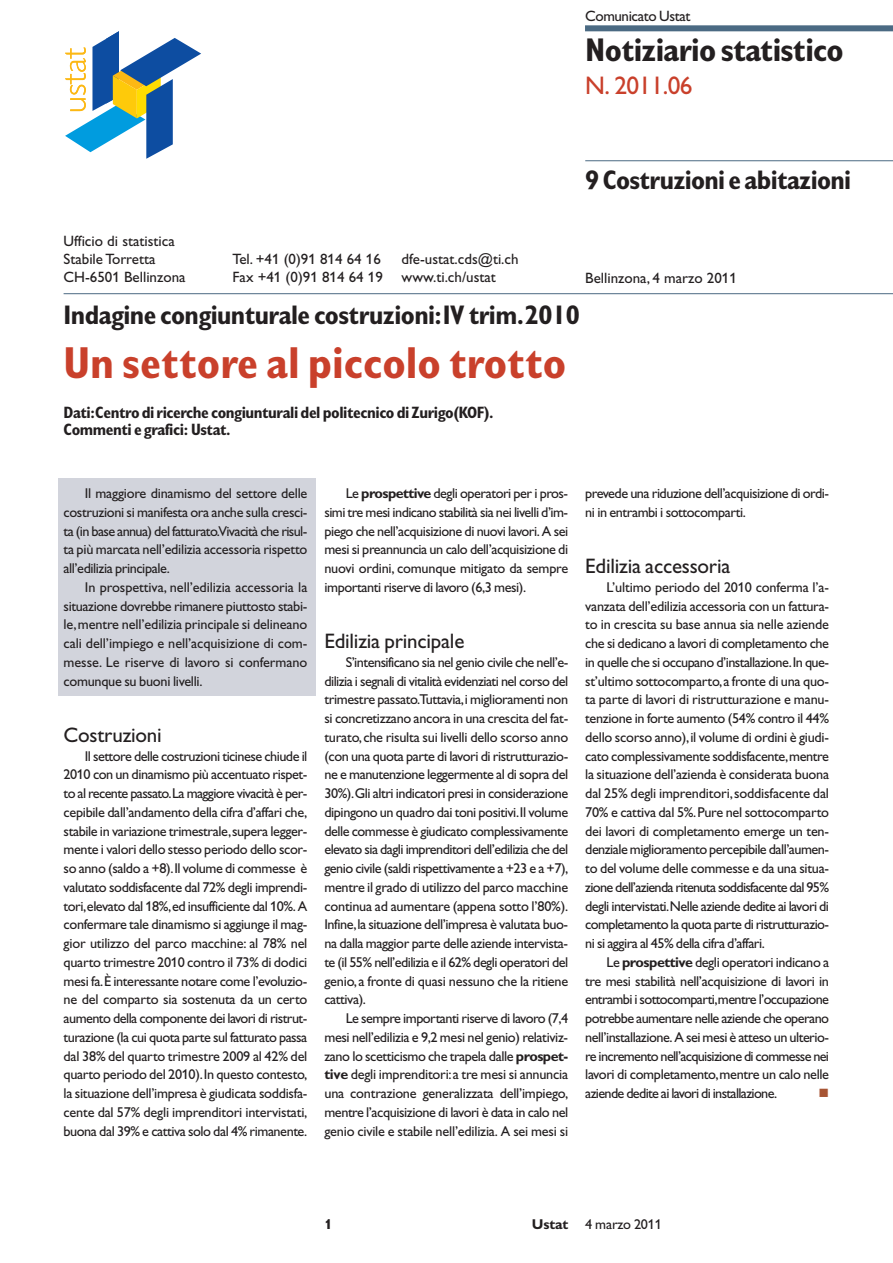
<style>
.page{position:relative;width:893px;height:1263px;background:#fff}
.page>*{position:absolute;margin:0;border:0;box-sizing:border-box;transform-origin:0 0}
.t1{font:700 condensed 45px "Gill Sans";color:#c9402b}
.t2{font:700 condensed 33px "Gill Sans";letter-spacing:-.02em;color:#231f20}
.t3{font:700 condensed 27px "Gill Sans";letter-spacing:-.02em;color:#231f20}
.t4{font:25.5px "Gill Sans";letter-spacing:-.025em;color:#c9402b}
.t5{font:21px "Gill Alt One";letter-spacing:-.01em;color:#231f20}
.t6{font:700 condensed 16.5px/16.5px "Gill Sans";letter-spacing:-.025em;color:#231f20}
.t7{font:15px/18px "Gill Alt One";color:#231f20}
.t8{font:15px "Gill Alt One";letter-spacing:-.025em;color:#231f20}
.t9{font:14.25px/18.8px "Gill Alt One";letter-spacing:-.03em;color:#231f20;text-align:justify}
.t10{font:14.25px "Gill Alt One";letter-spacing:-.01em;color:#231f20}
.t11{font:700 14.25px "Gill Alt One";color:#231f20}
.s1{font-weight:700}
</style>
<div class="page">
<div style="left:58px;top:478px;width:258px;height:218px;background:#d2d4dc"></div>
<div style="left:585px;top:25px;width:307px;height:6px;background:#4b6a83"></div>
<svg style="left:65px;top:31px;width:136px;height:128px"></svg>
<hr style="left:585px;top:160px;width:307px;height:1px;background:#4b6a83">
<hr style="left:64px;top:293px;width:828px;height:1px;background:#4b6a83">
<p class="t8" style="left:585px;top:11px;width:107px">Comunicato Ustat</p>
<h2 class="t2" style="left:585px;top:38px;width:260px">Notiziario statistico</h2>
<h3 class="t4" style="left:585px;top:77px;width:109px">N. 2011.06</h3>
<p class="t7" style="left:64px;top:234px;width:123px">Ufficio di statistica<br>Stabile Torretta<br>CH-6501 Bellinzona</p>
<p class="t7" style="left:233px;top:252px;width:152px">Tel. +41 (0)91 814 64 16<br>Fax +41 (0)91 814 64 19</p>
<p class="t7" style="left:402px;top:252px;width:118px">dfe-ustat.cds@ti.ch www.ti.ch/ustat</p>
<h3 class="t3" style="left:585px;top:170px;width:267px">9 Costruzioni e abitazioni</h3>
<p class="t7" style="left:585px;top:271px;width:153px">Bellinzona, 4 marzo 2011</p>
<h3 class="t3" style="left:64px;top:305px;width:518px">Indagine congiunturale costruzioni:IV trim.2010</h3>
<h1 class="t1" style="left:64px;top:347px;width:504px">Un settore al piccolo trotto</h1>
<p class="t6" style="left:64px;top:406px;width:432px">Dati:Centro di ricerche congiunturali del politecnico di Zurigo(KOF).<br>Commenti e grafici: Ustat.</p>
<p class="t9" style="left:64px;top:485px;width:245px;text-indent:21px">Il maggiore dinamismo del settore delle costruzioni si manifesta ora anche sulla cresci&shy;ta (in base annua) del fatturato.Vivacità che risul&shy;ta più marcata nell’edilizia accessoria rispetto all’edilizia principale.</p>
<p class="t9" style="left:64px;top:579px;width:245px;text-indent:21px">In prospettiva, nell’edilizia accessoria la situazione dovrebbe rimanere piuttosto stabi&shy;le, mentre nell’edilizia principale si delineano cali dell’impiego e nell’acquisizione di com&shy;messe. Le riserve di lavoro si confermano comunque su buoni livelli.</p>
<h3 class="t5" style="left:64px;top:728px;width:100px">Costruzioni</h3>
<p class="t9" style="left:64px;top:748px;width:245px;text-indent:21px">Il settore delle costruzioni ticinese chiude il 2010 con un dinamismo più accentuato rispet&shy;to al recente passato.La maggiore vivacità è per&shy;cepibile dall’andamento della cifra d’affari che, stabile in variazione trimestrale, supera legger&shy;mente i valori dello stesso periodo dello scor&shy;so anno (saldo a +8). Il volume di commesse è valutato soddisfacente dal 72% degli imprendi&shy;tori,elevato dal 18%,ed insufficiente dal 10%. A confermare tale dinamismo si aggiunge il mag&shy;gior utilizzo del parco macchine: al 78% nel quarto trimestre 2010 contro il 73% di dodici mesi fa. È interessante notare come l’evoluzio&shy;ne del comparto sia sostenuta da un certo aumento della componente dei lavori di ristrut&shy;turazione (la cui quota parte sul fatturato passa dal 38% del quarto trimestre 2009 al 42% del quarto periodo del 2010). In questo contesto, la situazione dell’impresa è giudicata soddisfa&shy;cente dal 57% degli imprenditori intervistati, buona dal 39% e cattiva solo dal 4% rimanente.</p>
<p class="t9" style="left:324px;top:485px;width:245px;text-indent:21px">Le <span class="s1">prospettive</span> degli operatori per i pros&shy;simi tre mesi indicano stabilità sia nei livelli d’im&shy;piego che nell’acquisizione di nuovi lavori. A sei mesi si preannuncia un calo dell’acquisizione di nuovi ordini, comunque mitigato da sempre importanti riserve di lavoro (6,3 mesi).</p>
<h3 class="t5" style="left:324px;top:634px;width:141px">Edilizia principale</h3>
<p class="t9" style="left:324px;top:654px;width:245px;text-indent:21px">S’intensificano sia nel genio civile che nell’e&shy;dilizia i segnali di vitalità evidenziati nel corso del trimestre passato.Tuttavia, i miglioramenti non si concretizzano ancora in una crescita del fat&shy;turato, che risulta sui livelli dello scorso anno (con una quota parte di lavori di ristrutturazio&shy;ne e manutenzione leggermente al di sopra del 30%).Gli altri indicatori presi in considerazione dipingono un quadro dai toni positivi.Il volume delle commesse è giudicato complessivamente elevato sia dagli imprenditori dell’edilizia che del genio civile (saldi rispettivamente a +23 e a +7), mentre il grado di utilizzo del parco macchine continua ad aumentare (appena sotto l’80%).<br>Infine,la situazione dell’impresa è valutata buo&shy;na dalla maggior parte delle aziende intervista&shy;te (il 55% nell’edilizia e il 62% degli operatori del genio, a fronte di quasi nessuno che la ritiene cattiva).</p>
<p class="t9" style="left:324px;top:1010px;width:245px;text-indent:21px">Le sempre importanti riserve di lavoro (7,4 mesi nell’edilizia e 9,2 mesi nel genio) relativiz&shy;zano lo scetticismo che trapela dalle <span class="s1">prospet&shy;tive</span> degli imprenditori: a tre mesi si annuncia una contrazione generalizzata dell’impiego, mentre l’acquisizione di lavori è data in calo nel genio civile e stabile nell’edilizia. A sei mesi si</p>
<p class="t9" style="left:585px;top:485px;width:245px">prevede una riduzione dell’acquisizione di ordi&shy;ni in entrambi i sottocomparti.</p>
<h3 class="t5" style="left:585px;top:559px;width:147px">Edilizia accessoria</h3>
<p class="t9" style="left:585px;top:579px;width:245px;text-indent:21px">L’ultimo periodo del 2010 conferma l’a&shy;vanzata dell’edilizia accessoria con un fattura&shy;to in crescita su base annua sia nelle aziende che si dedicano a lavori di completamento che in quelle che si occupano d’installazione.In que&shy;st’ultimo sottocomparto, a fronte di una quo&shy;ta parte di lavori di ristrutturazione e manu&shy;tenzione in forte aumento (54% contro il 44% dello scorso anno), il volume di ordini è giudi&shy;cato complessivamente soddisfacente, mentre la situazione dell’azienda è considerata buona dal 25% degli imprenditori, soddisfacente dal 70% e cattiva dal 5%. Pure nel sottocomparto dei lavori di completamento emerge un ten&shy;denziale miglioramento percepibile dall’aumen&shy;to del volume delle commesse e da una situa&shy;zione dell’azienda ritenuta soddisfacente dal 95% degli intervistati.Nelle aziende dedite ai lavori di completamento la quota parte di ristrutturazio&shy;ni si aggira al 45% della cifra d’affari.</p>
<p class="t9" style="left:585px;top:954px;width:245px;text-indent:21px">Le <span class="s1">prospettive</span> degli operatori indicano a tre mesi stabilità nell’acquisizione di lavori in entrambi i sottocomparti,mentre l’occupazione potrebbe aumentare nelle aziende che operano nell’installazione. A sei mesi è atteso un ulterio&shy;re incremento nell’acquisizione di commesse nei lavori di completamento, mentre un calo nelle aziende dedite ai lavori di installazione.</p>
<p class="t11" style="left:324px;top:1220px;width:9px">1</p>
<p class="t10" style="left:532px;top:1220px;width:132px"><span class="s1">Ustat</span> 4 marzo 2011</p>
</div>
